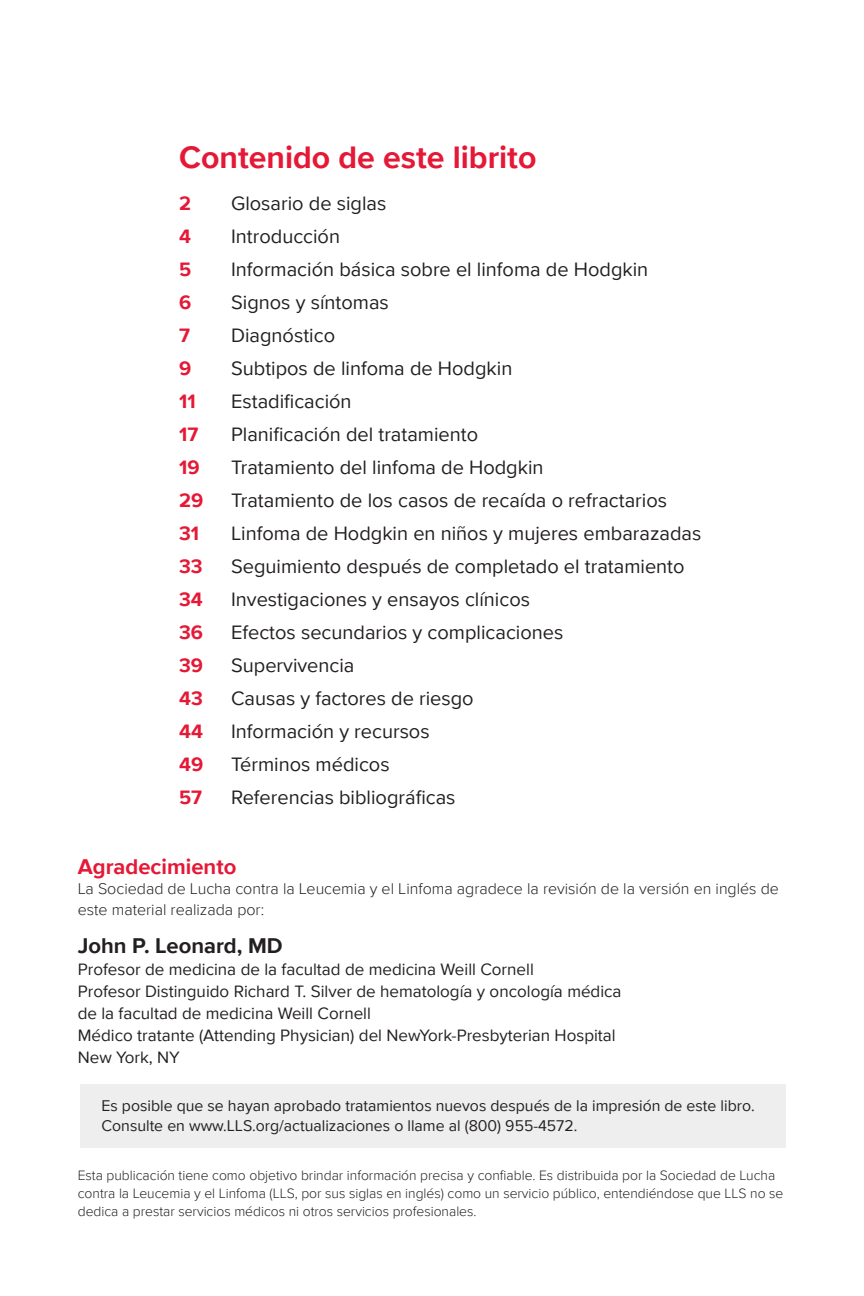
<style>
.page{position:relative;width:864px;height:1296px;background:#fff}
.page>*{position:absolute;margin:0;border:0;box-sizing:border-box;transform-origin:0 0}
.t1{font:700 32px "Proxima Nova";color:#e51836}
.t2{font:700 22px "Proxima Nova";color:#231f20}
.t3{font:700 22px "Proxima Nova";color:#e51836}
.t4{font:20px "Proxima Nova";color:#231f20}
.t5{font:700 20px "Proxima Nova";color:#e51836}
.t6{font:17px/22px "Proxima Nova";color:#231f20}
.t7{font:16px/20px "Proxima Nova";color:#231f20}
.t8{font:300 16px/21px "Proxima Nova";color:#231f20}
.t9{font:300 14px/18px "Proxima Nova";color:#231f20}
</style>
<div class="page">
<div style="left:81px;top:1085px;width:705px;height:63px;background:#eeeeef"></div>
<h1 class="t1" style="left:179px;top:134px;width:359px">Contenido de este librito</h1>
<p class="t5" style="left:179px;top:189px;width:13px">2</p>
<p class="t4" style="left:231px;top:189px;width:157px">Glosario de siglas</p>
<p class="t5" style="left:179px;top:222px;width:13px">4</p>
<p class="t4" style="left:231px;top:222px;width:110px">Introducción</p>
<p class="t5" style="left:179px;top:255px;width:14px">5</p>
<p class="t4" style="left:231px;top:255px;width:419px">Información básica sobre el linfoma de Hodgkin</p>
<p class="t5" style="left:179px;top:288px;width:14px">6</p>
<p class="t4" style="left:231px;top:288px;width:159px">Signos y síntomas</p>
<p class="t5" style="left:179px;top:321px;width:12px">7</p>
<p class="t4" style="left:231px;top:321px;width:105px">Diagnóstico</p>
<p class="t5" style="left:179px;top:354px;width:14px">9</p>
<p class="t4" style="left:231px;top:354px;width:283px">Subtipos de linfoma de Hodgkin</p>
<p class="t5" style="left:179px;top:387px;width:18px">11</p>
<p class="t4" style="left:231px;top:387px;width:122px">Estadificación</p>
<p class="t5" style="left:179px;top:420px;width:21px">17</p>
<p class="t4" style="left:231px;top:420px;width:249px">Planificación del tratamiento</p>
<p class="t5" style="left:179px;top:453px;width:22px">19</p>
<p class="t4" style="left:231px;top:453px;width:314px">Tratamiento del linfoma de Hodgkin</p>
<p class="t5" style="left:179px;top:486px;width:26px">29</p>
<p class="t4" style="left:231px;top:486px;width:437px">Tratamiento de los casos de recaída o refractarios</p>
<p class="t5" style="left:179px;top:519px;width:21px">31</p>
<p class="t4" style="left:231px;top:519px;width:472px">Linfoma de Hodgkin en niños y mujeres embarazadas</p>
<p class="t5" style="left:179px;top:552px;width:25px">33</p>
<p class="t4" style="left:231px;top:552px;width:455px">Seguimiento después de completado el tratamiento</p>
<p class="t5" style="left:179px;top:585px;width:25px">34</p>
<p class="t4" style="left:231px;top:585px;width:300px">Investigaciones y ensayos clínicos</p>
<p class="t5" style="left:179px;top:618px;width:25px">36</p>
<p class="t4" style="left:231px;top:618px;width:334px">Efectos secundarios y complicaciones</p>
<p class="t5" style="left:179px;top:651px;width:25px">39</p>
<p class="t4" style="left:231px;top:651px;width:125px">Supervivencia</p>
<p class="t5" style="left:179px;top:684px;width:25px">43</p>
<p class="t4" style="left:231px;top:684px;width:244px">Causas y factores de riesgo</p>
<p class="t5" style="left:179px;top:717px;width:25px">44</p>
<p class="t4" style="left:231px;top:717px;width:200px">Información y recursos</p>
<p class="t5" style="left:179px;top:750px;width:26px">49</p>
<p class="t4" style="left:231px;top:750px;width:160px">Términos médicos</p>
<p class="t5" style="left:179px;top:783px;width:25px">57</p>
<p class="t4" style="left:231px;top:783px;width:226px">Referencias bibliográficas</p>
<p class="t3" style="left:78px;top:850px;width:160px">Agradecimiento</p>
<p class="t8" style="left:78px;top:877px;width:703px">La Sociedad de Lucha contra la Leucemia y el Linfoma agradece la revisión de la versión en inglés de este material realizada por:</p>
<p class="t2" style="left:78px;top:929px;width:206px">John P. Leonard, MD</p>
<p class="t6" style="left:78px;top:958px;width:545px">Profesor de medicina de la facultad de medicina Weill Cornell<br>Profesor Distinguido Richard T. Silver de hematología y oncología médica de la facultad de medicina Weill Cornell<br>Médico tratante (Attending Physician) del NewYork-Presbyterian Hospital New York, NY</p>
<p class="t7" style="left:102px;top:1095px;width:655px">Es posible que se hayan aprobado tratamientos nuevos después de la impresión de este libro.<br>Consulte en www.LLS.org/actualizaciones o llame al (800) 955-4572.</p>
<p class="t9" style="left:78px;top:1166px;width:707px">Esta publicación tiene como objetivo brindar información precisa y confiable. Es distribuida por la Sociedad de Lucha contra la Leucemia y el Linfoma (LLS, por sus siglas en inglés) como un servicio público, entendiéndose que LLS no se dedica a prestar servicios médicos ni otros servicios profesionales.</p>
</div>
